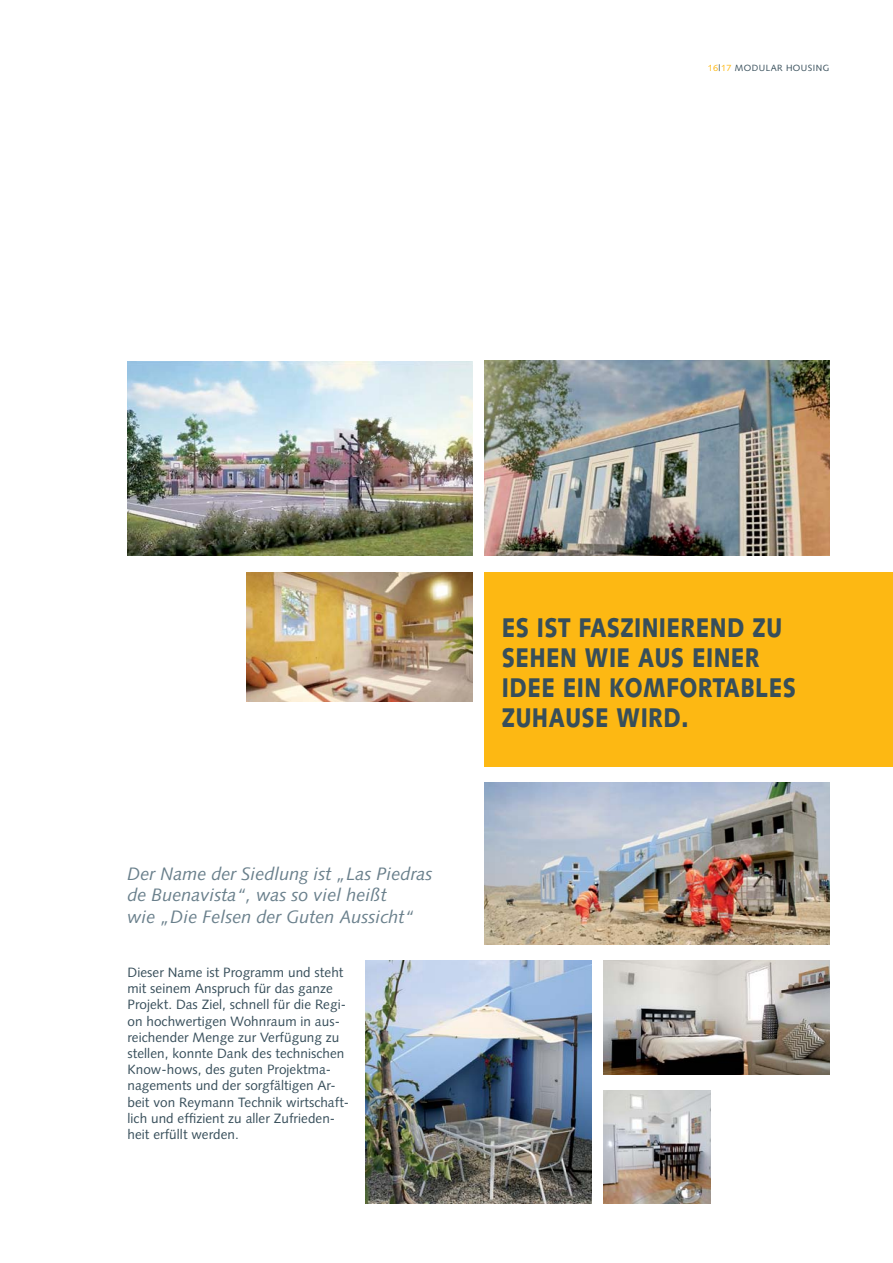
<style>
.page{position:relative;width:893px;height:1263px;background:#fff}
.page>*{position:absolute;margin:0;border:0;box-sizing:border-box;transform-origin:0 0}
.t1{font:900 27px/30px "Syntax LT Std";letter-spacing:.02em;color:#374e5a;scale:.8 1}
.t2{font:italic 18px/21.6px "Syntax LT Std";color:#697f8b}
.t3{font:13.5px/16.2px "Syntax LT Std";letter-spacing:.005em;color:#374e5a}
.t4{font:9px "Syntax LT Std";letter-spacing:.05em;color:#374e5a}
.s1{color:#fdb813}
</style>
<div class="page">
<img style="left:128px;top:361px;width:344px;height:195px">
<img style="left:485px;top:783px;width:344px;height:162px">
<img style="left:247px;top:572px;width:225px;height:130px">
<img style="left:485px;top:361px;width:344px;height:195px">
<img style="left:366px;top:961px;width:225px;height:243px">
<img style="left:604px;top:961px;width:225px;height:113px">
<img style="left:604px;top:1090px;width:106px;height:114px">
<div style="left:485px;top:572px;width:408px;height:194px;background:#fdb813"></div>
<p class="t4" style="left:708px;top:64px;width:123px"><span class="s1">16</span>|<span class="s1">17</span> MODULAR HOUSING</p>
<h2 class="t2" style="left:128px;top:864px;width:307px">Der Name der Siedlung ist „Las Piedras de Buenavista“, was so viel heißt<br>wie „Die Felsen der Guten Aussicht“</h2>
<p class="t3" style="left:128px;top:965px;width:223px">Dieser Name ist Programm und steht mit seinem Anspruch für das ganze Projekt. Das Ziel, schnell für die Regi&shy;on hochwertigen Wohnraum in aus&shy;reichender Menge zur Verfügung zu stellen, konnte Dank des technischen Know-hows, des guten Projektma&shy;nagements und der sorgfältigen Ar&shy;beit von Reymann Technik wirtschaft&shy;lich und effizient zu aller Zufrieden&shy;heit erfüllt werden.</p>
<h1 class="t1" style="left:502px;top:613px;width:369px">ES IST FASZINIEREND ZU<br>SEHEN WIE AUS EINER<br>IDEE EIN KOMFORTABLES<br>ZUHAUSE WIRD.</h1>
</div>
